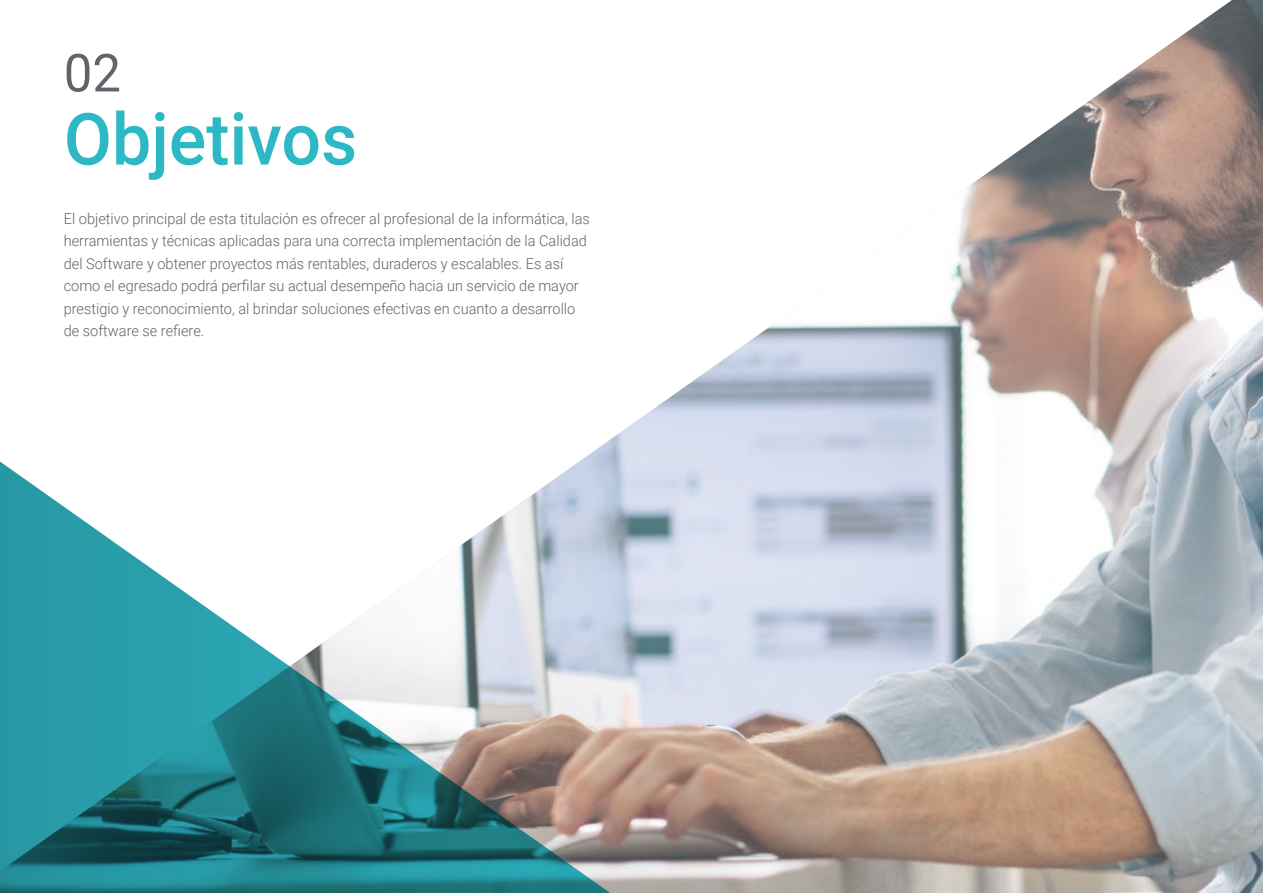
<style>
.page{position:relative;width:1263px;height:893px;background:#fff}
.page>*{position:absolute;margin:0;border:0;box-sizing:border-box;transform-origin:0 0}
.t1{font:500 72px "Roboto";color:#2db8c5}
.t2{font:52.5px "Roboto";color:#61646a}
.t3{font:300 15px/22.5px "Roboto";color:#61646a}
</style>
<div class="page">
<img style="left:601px;top:0;width:662px;height:893px">
<svg style="left:0;top:446px;width:640px;height:447px"></svg>
<h2 class="t2" style="left:64px;top:36px;width:59px">02</h2>
<h1 class="t1" style="left:64px;top:89px;width:295px">Objetivos</h1>
<p class="t3" style="left:64px;top:207px;width:528px">El objetivo principal de esta titulación es ofrecer al profesional de la informática, las herramientas y técnicas aplicadas para una correcta implementación de la Calidad del Software y obtener proyectos más rentables, duraderos y escalables. Es así como el egresado podrá perfilar su actual desempeño hacia un servicio de mayor prestigio y reconocimiento, al brindar soluciones efectivas en cuanto a desarrollo de software se refiere.</p>
</div>
